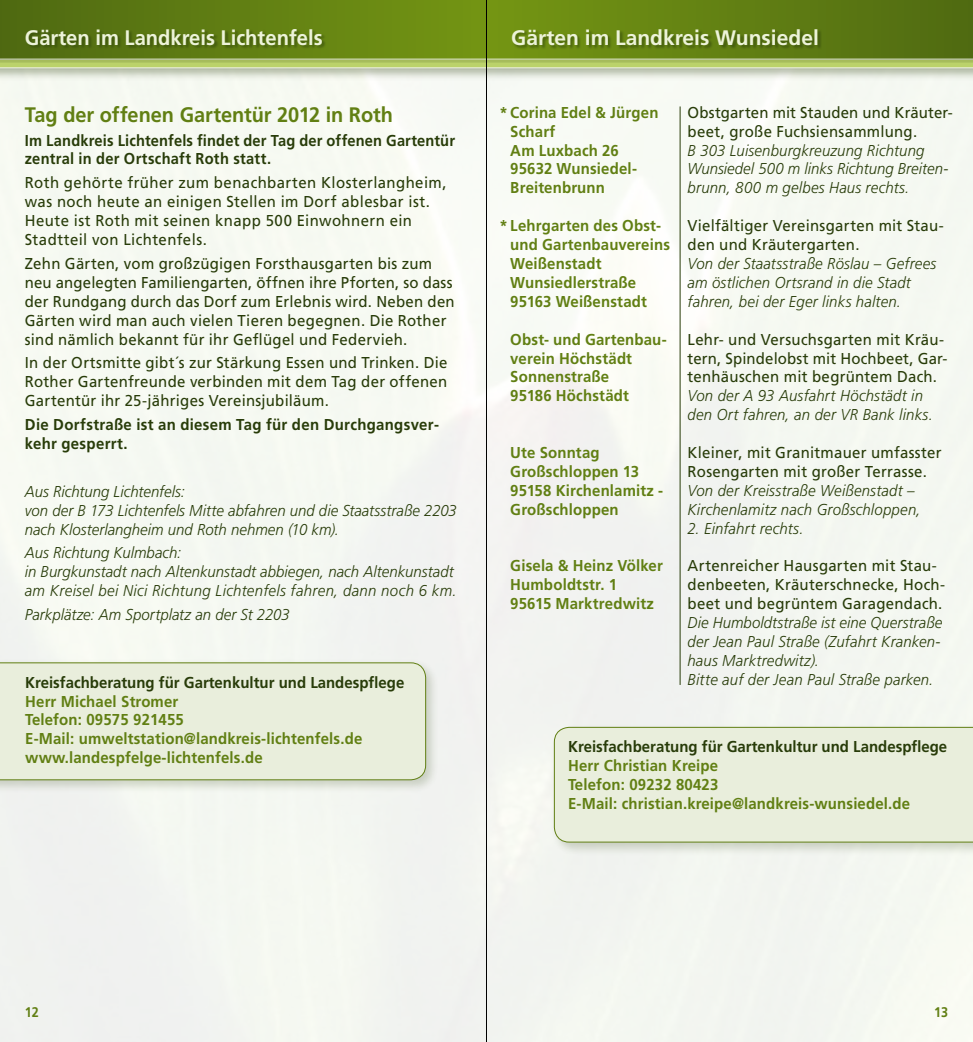
<style>
.page{position:relative;width:973px;height:1042px;background:#fff}
.page>*{position:absolute;margin:0;border:0;box-sizing:border-box;transform-origin:0 0}
.t1{font:700 21px "Frutiger";letter-spacing:-.005em;color:#617f13;scale:.95 1}
.t2{font:700 21px "Frutiger";color:#edf3d9;scale:.96 1}
.t3{font:700 21px "Frutiger";color:#edf3d9}
.t4{font:15.75px/18.9px "Frutiger";letter-spacing:.02em;color:#283c09;scale:.95 1}
.t5{font:italic 300 15.75px/18.9px "Frutiger";letter-spacing:.01em;color:#283c09;scale:.95 1}
.t6{font:700 15.75px/18.9px "Frutiger";letter-spacing:.01em;color:#617f13;scale:.95 1}
.t7{font:700 15.75px/18.9px "Frutiger";letter-spacing:.005em;color:#283c09;scale:.95 1}
.t8{font:700 15.75px/18.9px "Frutiger";letter-spacing:.005em;color:#283c09;scale:.93 1}
.t9{font:700 14px "Frutiger";color:#617f13;scale:.9 1}
</style>
<div class="page">
<div style="left:0;top:81px;width:972px;height:961px;background:#f5f8f1"></div>
<div style="left:0;top:1px;width:972px;height:80px;background:#283c09;opacity:.35"></div>
<svg style="left:0;top:63px;width:972px;height:5px"></svg>
<div style="left:0;top:0;width:972px;height:63px;background:#a5bb5b"></div>
<svg style="left:0;top:0;width:972px;height:60px"></svg>
<div style="left:26px;top:29px;width:300px;height:20px;background:#283c09;opacity:.5"></div>
<hr style="left:679px;top:106px;width:1px;height:579px;background:#283c09">
<div style="left:0;top:659px;width:439px;height:134px;background:#283c09;opacity:.2"></div>
<div style="left:0;top:662px;width:426px;height:118px;background:#e9eedc"></div>
<div style="left:512px;top:30px;width:309px;height:20px;background:#283c09;opacity:.5"></div>
<div style="left:550px;top:723px;width:422px;height:132px;background:#283c09;opacity:.2"></div>
<div style="left:554px;top:727px;width:418px;height:115px;background:#e9eedc"></div>
<hr style="left:486px;top:0;width:1px;height:1042px;background:#000">
<h1 class="t2" style="left:25px;top:25px;width:312px">Gärten im Landkreis Lichtenfels</h1>
<h1 class="t1" style="left:25px;top:102px;width:389px">Tag der offenen Gartentür 2012 in Roth</h1>
<p class="t8" style="left:25px;top:130px;width:464px">Im Landkreis Lichtenfels findet der Tag der offenen Gartentür zentral in der Ortschaft Roth statt.</p>
<p class="t4" style="left:25px;top:173px;width:445px">Roth gehörte früher zum benachbarten Klosterlangheim, was noch heute an einigen Stellen im Dorf ablesbar ist.<br>Heute ist Roth mit seinen knapp 500 Einwohnern ein Stadtteil von Lichtenfels.</p>
<p class="t4" style="left:25px;top:254px;width:454px">Zehn Gärten, vom großzügigen Forsthausgarten bis zum neu angelegten Familiengarten, öffnen ihre Pforten, so dass der Rundgang durch das Dorf zum Erlebnis wird. Neben den Gärten wird man auch vielen Tieren begegnen. Die Rother sind nämlich bekannt für ihr Geflügel und Federvieh.</p>
<p class="t4" style="left:25px;top:353px;width:446px;text-align:justify">In der Ortsmitte gibt´s zur Stärkung Essen und Trinken. Die Rother Gartenfreunde verbinden mit dem Tag der offenen Gartentür ihr 25-jähriges Vereinsjubiläum.</p>
<p class="t7" style="left:25px;top:415px;width:437px">Die Dorfstraße ist an diesem Tag für den Durchgangsver&shy;kehr gesperrt.</p>
<p class="t5" style="left:25px;top:482px;width:456px">Aus Richtung Lichtenfels:<br>von der B 173 Lichtenfels Mitte abfahren und die Staatsstraße 2203 nach Klosterlangheim und Roth nehmen (10 km).</p>
<p class="t5" style="left:25px;top:543px;width:456px">Aus Richtung Kulmbach:<br>in Burgkunstadt nach Altenkunstadt abbiegen, nach Altenkunstadt am Kreisel bei Nici Richtung Lichtenfels fahren, dann noch 6 km.</p>
<p class="t5" style="left:25px;top:605px;width:280px">Parkplätze: Am Sportplatz an der St 2203</p>
<p class="t7" style="left:25px;top:672px;width:400px">Kreisfachberatung für Gartenkultur und Landespflege</p>
<p class="t6" style="left:25px;top:691px;width:356px">Herr Michael Stromer<br>Telefon: 09575 921455<br>E-Mail: umweltstation@landkreis-lichtenfels.de www.landespfelge-lichtenfels.de</p>
<h1 class="t3" style="left:511px;top:25px;width:309px">Gärten im Landkreis Wunsiedel</h1>
<p class="t6" style="left:510px;top:103px;width:157px;text-indent:-11px">* Corina Edel &amp; Jürgen<br>Scharf<br>Am Luxbach 26<br>95632 Wunsiedel-<br>Breitenbrunn</p>
<p class="t6" style="left:510px;top:216px;width:169px;text-indent:-11px">* Lehrgarten des Obst&shy;und Gartenbauvereins<br>Weißenstadt<br>Wunsiedlerstraße<br>95163 Weißenstadt</p>
<p class="t6" style="left:510px;top:329px;width:166px">Obst- und Gartenbau&shy;verein Höchstädt<br>Sonnenstraße<br>95186 Höchstädt</p>
<p class="t6" style="left:510px;top:443px;width:162px">Ute Sonntag<br>Großschloppen 13<br>95158 Kirchenlamitz -<br>Großschloppen</p>
<p class="t6" style="left:510px;top:556px;width:162px">Gisela &amp; Heinz Völker<br>Humboldtstr. 1<br>95615 Marktredwitz</p>
<p class="t4" style="left:687px;top:103px;width:281px">Obstgarten mit Stauden und Kräuter&shy;beet, große Fuchsiensammlung.</p>
<p class="t5" style="left:687px;top:141px;width:276px">B 303 Luisenburgkreuzung Richtung<br>Wunsiedel 500 m links Richtung Breiten&shy;brunn, 800 m gelbes Haus rechts.</p>
<p class="t4" style="left:687px;top:216px;width:271px">Vielfältiger Vereinsgarten mit Stau&shy;den und Kräutergarten.</p>
<p class="t5" style="left:687px;top:254px;width:263px">Von der Staatsstraße Röslau – Gefrees am östlichen Ortsrand in die Stadt fahren, bei der Eger links halten.</p>
<p class="t4" style="left:687px;top:329px;width:275px">Lehr- und Versuchsgarten mit Kräu&shy;tern, Spindelobst mit Hochbeet, Gar&shy;tenhäuschen mit begrüntem Dach.</p>
<p class="t5" style="left:687px;top:386px;width:260px">Von der A 93 Ausfahrt Höchstädt in den Ort fahren, an der VR Bank links.</p>
<p class="t4" style="left:687px;top:443px;width:269px">Kleiner, mit Granitmauer umfasster<br>Rosengarten mit großer Terrasse.</p>
<p class="t5" style="left:687px;top:481px;width:247px">Von der Kreisstraße Weißenstadt –<br>Kirchenlamitz nach Großschloppen,</p>
<p class="t5" style="left:687px;top:519px;width:124px">2. Einfahrt rechts.</p>
<p class="t4" style="left:687px;top:556px;width:273px">Artenreicher Hausgarten mit Stau&shy;denbeeten, Kräuterschnecke, Hoch&shy;beet und begrüntem Garagendach.</p>
<p class="t5" style="left:687px;top:613px;width:269px">Die Humboldtstraße ist eine Querstraße der Jean Paul Straße (Zufahrt Kranken&shy;haus Marktredwitz).<br>Bitte auf der Jean Paul Straße parken.</p>
<p class="t7" style="left:568px;top:737px;width:400px">Kreisfachberatung für Gartenkultur und Landespflege</p>
<p class="t6" style="left:568px;top:756px;width:361px">Herr Christian Kreipe<br>Telefon: 09232 80423<br>E-Mail: christian.kreipe@landkreis-wunsiedel.de</p>
<p class="t9" style="left:25px;top:1004px;width:17px">12</p>
<p class="t9" style="left:933px;top:1004px;width:17px">13</p>
</div>
